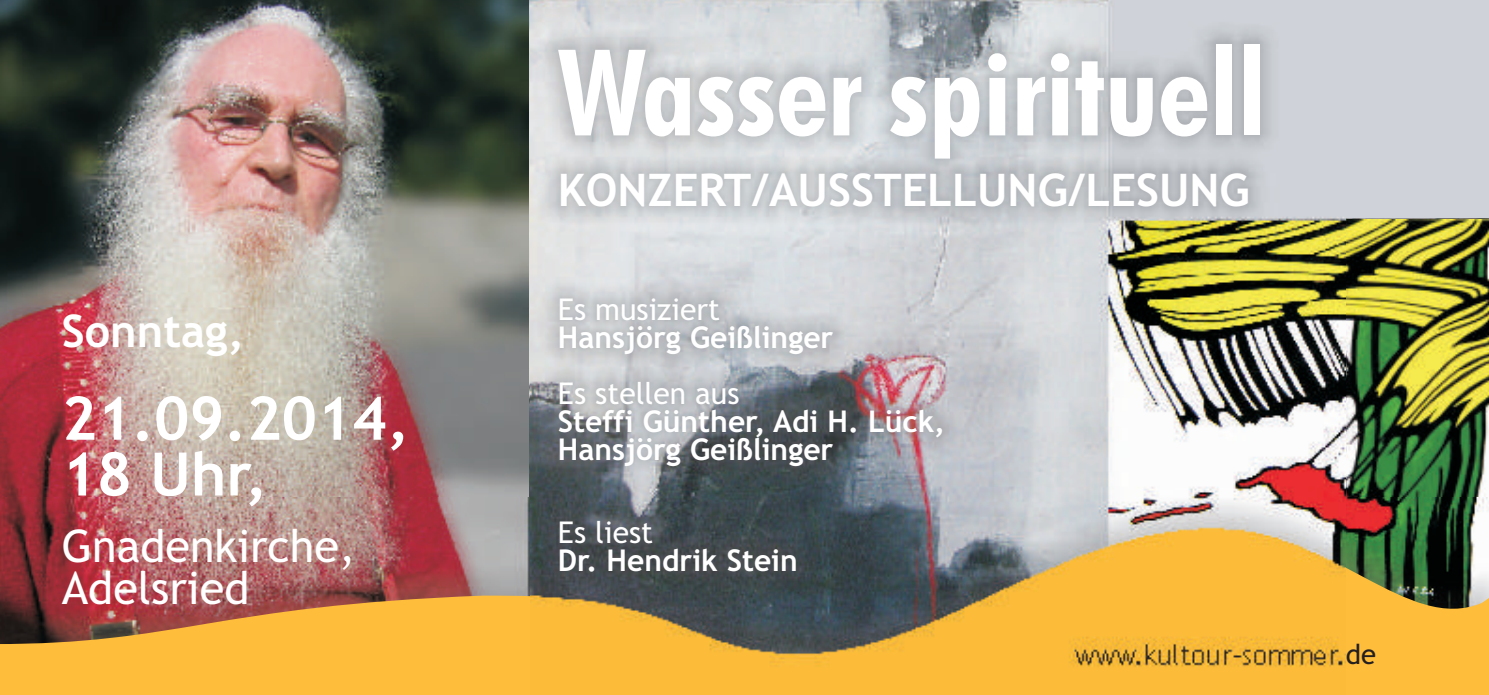
<style>
.page{position:relative;width:1489px;height:695px;background:#fff}
.page>*{position:absolute;margin:0;border:0;box-sizing:border-box;transform-origin:0 0}
.t1{font:700 condensed 120px "Futura BT";color:#fff}
.t2{font:700 60px/55.8px "Trebuchet MS";color:#fff}
.t3{font:700 45px "Trebuchet MS";color:#fff}
.t4{font:45px/41.8px "Trebuchet MS";color:#fff}
.t5{font:700 30px "Trebuchet MS";color:#fff}
.t6{font:30px "Trebuchet MS";color:#fff}
</style>
<div class="page">
<img style="left:0;top:0;width:528px;height:497px">
<img style="left:1345px;top:220px;width:143px;height:277px">
<img style="left:0;top:497px;width:1488px;height:31px">
<img style="left:0;top:528px;width:1488px;height:166px">
<div style="left:1109px;top:0;width:379px;height:217px;background:#cfd3d9"></div>
<img style="left:530px;top:0;width:815px;height:694px">
<h3 class="t3" style="left:62px;top:313px;width:184px">Sonntag,</h3>
<h2 class="t2" style="left:62px;top:396px;width:349px">21.09.2014,<br>18 Uhr,</h2>
<h3 class="t4" style="left:62px;top:529px;width:295px">Gnadenkirche,<br>Adelsried</h3>
<h1 class="t1" style="left:558px;top:44px;width:709px">Wasser spirituell</h1>
<h3 class="t3" style="left:558px;top:173px;width:693px">KONZERT/AUSSTELLUNG/LESUNG</h3>
<p class="t6" style="left:558px;top:298px;width:163px">Es musiziert</p>
<p class="t5" style="left:558px;top:326px;width:277px">Hansjörg Geißlinger</p>
<p class="t6" style="left:558px;top:382px;width:183px">Es stellen aus</p>
<p class="t5" style="left:558px;top:409px;width:389px">Steffi Günther, Adi H. Lück,</p>
<p class="t5" style="left:558px;top:437px;width:277px">Hansjörg Geißlinger</p>
<p class="t6" style="left:558px;top:521px;width:97px">Es liest</p>
<p class="t5" style="left:558px;top:549px;width:241px">Dr. Hendrik Stein</p>
</div>
